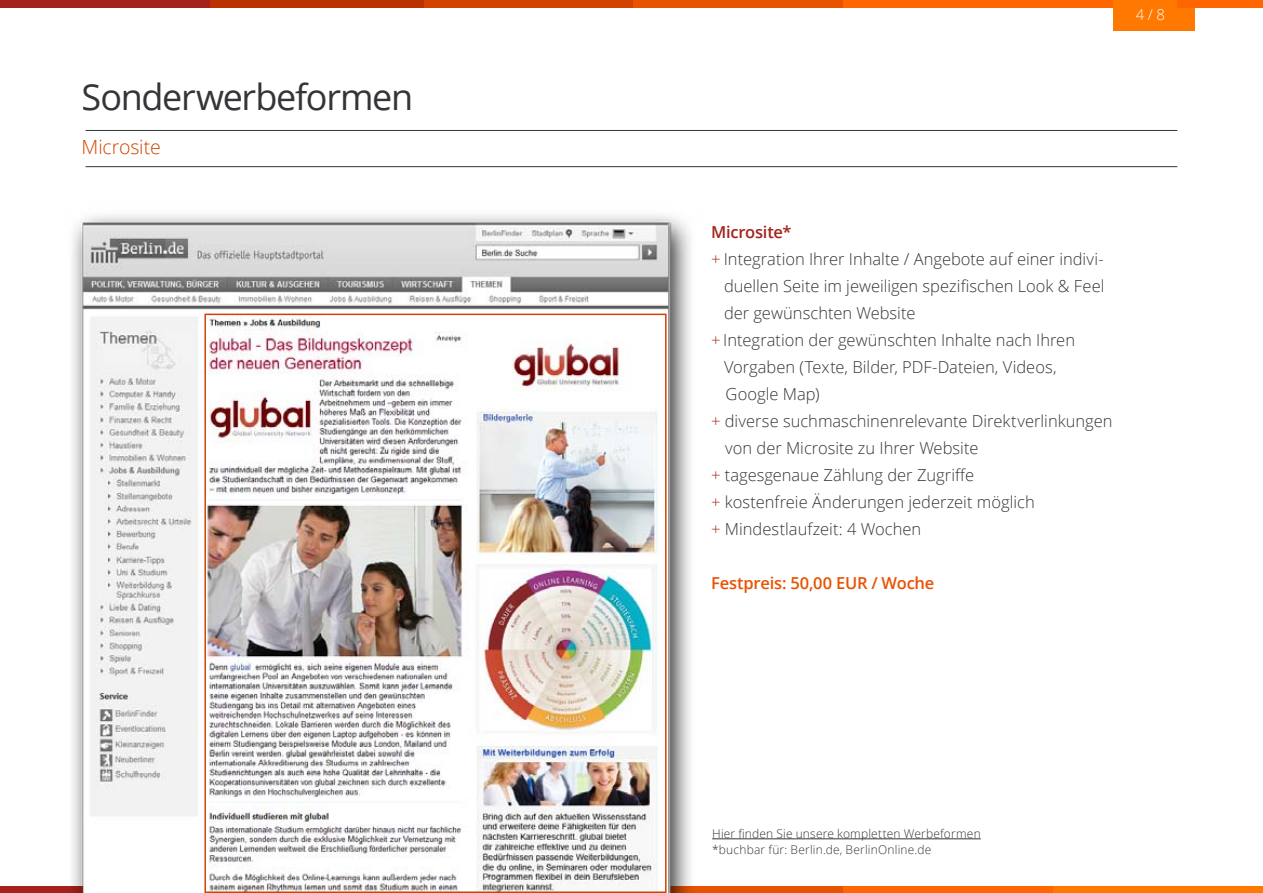
<style>
.page{position:relative;width:1263px;height:893px;background:#fff}
.page>*{position:absolute;margin:0;border:0;box-sizing:border-box;transform-origin:0 0}
.Headline_1{font:36px "Open Sans";letter-spacing:-.035em;color:#343538}
.Headline_1-2{font:300 19.5px "Open Sans";letter-spacing:-.005em;color:#d24201}
.Balkendiagramm_-_Ken{font:300 16.5px/27px "Open Sans";color:#343538;text-align:right}
.Subheadline_2{font:600 16.5px "Open Sans";letter-spacing:-.01em;color:#e85301}
.Subheadline_2-2{font:600 16.5px "Open Sans";letter-spacing:-.015em;color:#a4221b}
.t1{font:300 15px "Open Sans";color:#fff}
.Balkendiagramm_-_Ken-2{font:300 12px "Open Sans";letter-spacing:.015em;color:#343538}
.s1{color:#a4221b}
</style>
<div class="page">
<div style="left:0;top:0;width:210px;height:8px;background:#a4221b"></div>
<div style="left:210px;top:0;width:214px;height:8px;background:#bc3101"></div>
<div style="left:424px;top:0;width:209px;height:8px;background:#d24201"></div>
<div style="left:633px;top:0;width:210px;height:8px;background:#e85301"></div>
<div style="left:843px;top:0;width:281px;height:8px;background:#ff6500"></div>
<div style="left:1113px;top:0;width:82px;height:31px;background:#ff7800"></div>
<div style="left:1177px;top:0;width:86px;height:8px;background:#ff6500"></div>
<div style="left:0;top:886px;width:210px;height:7px;background:#a4221b"></div>
<div style="left:633px;top:886px;width:210px;height:7px;background:#e85301"></div>
<div style="left:843px;top:886px;width:210px;height:7px;background:#ff6500"></div>
<div style="left:1053px;top:886px;width:210px;height:7px;background:#ff7800"></div>
<hr style="left:712px;top:838px;width:269px;height:1px;background:#343538">
<img style="left:72px;top:215px;width:646px;height:678px">
<div style="left:204px;top:314px;width:462px;height:579px;border:2px solid #d24201"></div>
<hr style="left:86px;top:166px;width:1091px;height:1px;background:#343538">
<hr style="left:86px;top:130px;width:1091px;height:1px;background:#343538">
<p class="Headline_1" style="left:82px;top:72px;width:333px">Sonderwerbeformen</p>
<p class="Headline_1-2" style="left:82px;top:134px;width:81px">Microsite</p>
<p class="t1" style="left:1136px;top:4px;width:31px">4 / 8</p>
<p class="Subheadline_2-2" style="left:711px;top:220px;width:82px">Microsite*</p>
<p class="Balkendiagramm_-_Ken" style="left:711px;top:245px;width:395px"><span class="s1">+</span> Integration Ihrer Inhalte / Angebote auf einer indivi&shy;duellen Seite im jeweiligen spezifischen Look &amp; Feel</p>
<p class="Balkendiagramm_-_Ken" style="left:724px;top:299px;width:193px">der gewünschten Website</p>
<p class="Balkendiagramm_-_Ken" style="left:711px;top:326px;width:365px;text-align:center"><span class="s1">+</span> Integration der gewünschten Inhalte nach Ihren<br>Vorgaben (Texte, Bilder, PDF-Dateien, Videos,</p>
<p class="Balkendiagramm_-_Ken" style="left:726px;top:380px;width:95px">Google Map)</p>
<p class="Balkendiagramm_-_Ken" style="left:725px;top:407px;width:389px;text-align:left;text-indent:-14px"><span class="s1">+</span> diverse suchmaschinenrelevante Direktverlinkungen von der Microsite zu Ihrer Website</p>
<p class="Balkendiagramm_-_Ken" style="left:711px;top:461px;width:265px"><span class="s1">+</span> tagesgenaue Zählung der Zugriffe</p>
<p class="Balkendiagramm_-_Ken" style="left:711px;top:488px;width:325px"><span class="s1">+</span> kostenfreie Änderungen jederzeit möglich</p>
<p class="Balkendiagramm_-_Ken" style="left:711px;top:515px;width:212px"><span class="s1">+</span> Mindestlaufzeit: 4 Wochen</p>
<p class="Subheadline_2" style="left:711px;top:571px;width:225px">Festpreis: 50,00 EUR / Woche</p>
<p class="Balkendiagramm_-_Ken-2" style="left:712px;top:825px;width:270px">Hier finden Sie unsere kompletten Werbeformen</p>
<p class="Balkendiagramm_-_Ken-2" style="left:712px;top:842px;width:221px">*buchbar für: Berlin.de, BerlinOnline.de</p>
</div>
